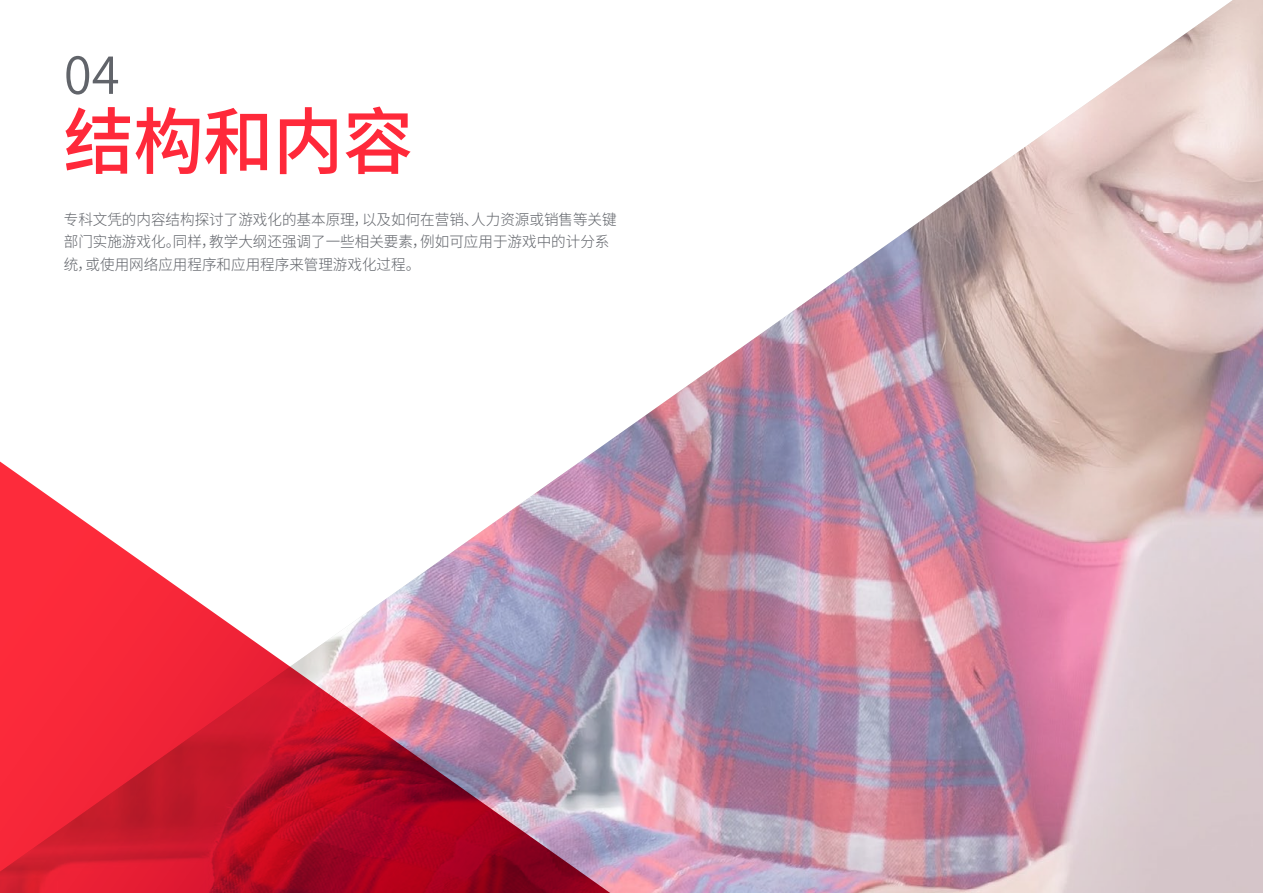
<style>
.page{position:relative;width:1263px;height:893px;background:#fff}
.page>*{position:absolute;margin:0;border:0;box-sizing:border-box;transform-origin:0 0}
.t1{font:500 72px "Source Han Sans CN";color:#ff293a}
.t2{font:52.5px "Source Han Sans CN";color:#61646a}
.t3{font:300 15px/22.5px "Source Han Sans CN";color:#61646a}
</style>
<div class="page">
<img style="left:602px;top:0;width:661px;height:893px">
<svg style="left:0;top:446px;width:640px;height:447px"></svg>
<h2 class="t2" style="left:64px;top:45px;width:57px">04</h2>
<h1 class="t1" style="left:64px;top:101px;width:351px">结构和内容</h1>
<p class="t3" style="left:64px;top:208px;width:554px">专科文凭的内容结构探讨了游戏化的基本原理，以及如何在营销、人力资源或销售等关键部门实施游戏化。同样，教学大纲还强调了一些相关要素，例如可应用于游戏中的计分系统，或使用网络应用程序和应用程序来管理游戏化过程。</p>
</div>
